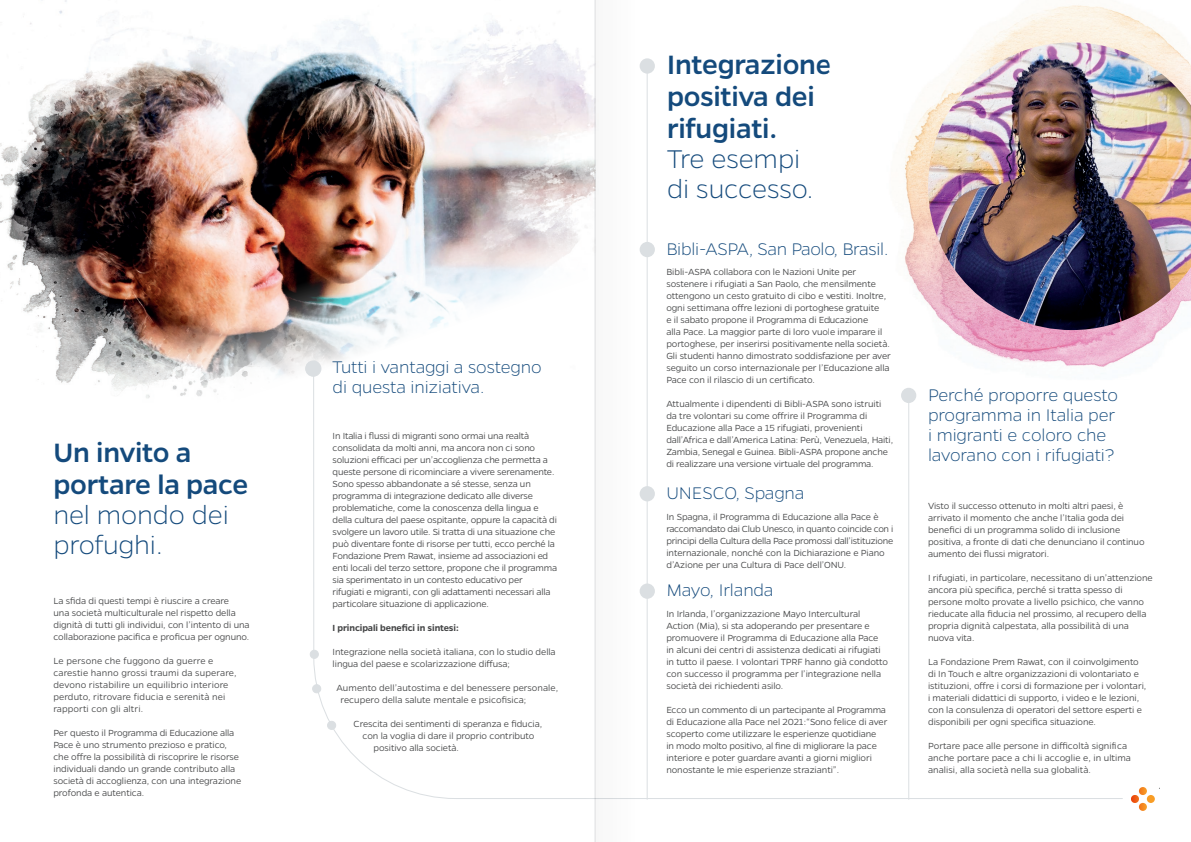
<style>
.page{position:relative;width:1191px;height:842px;background:#fff}
.page>*{position:absolute;margin:0;border:0;box-sizing:border-box;transform-origin:0 0}
.Paragrafo_base{font:500 30px/32px "Gentona";letter-spacing:-.01em;color:#144a7c}
.Paragrafo_base-2{font:200 29px/30px "Gentona";letter-spacing:-.005em;color:#144a7c}
.sottotitoli{font:200 19px/20px "Gentona";letter-spacing:-.01em;color:#144a7c}
.spazio_sotto{font:200 19px "Gentona";letter-spacing:-.015em;color:#144a7c}
.Paragrafo_base-3{font:300 10px/12px "Gentona";letter-spacing:-.01em;color:#454647}
.spazio_sotto-2{font:300 10px/12px "Gentona";letter-spacing:-.01em;color:#454647}
.Paragrafo_base-4{font:300 10px/12px "Gentona";letter-spacing:.01em;color:#454647}
.Paragrafo_base-5{font:600 10px "Gentona";letter-spacing:-.01em;color:#454647}
</style>
<div class="page">
<img style="left:0;top:0;width:578px;height:380px">
<img style="left:58px;top:177px;width:520px;height:221px">
<img style="left:904px;top:5px;width:263px;height:362px">
<img style="left:928px;top:42px;width:263px;height:288px">
<svg style="left:313px;top:367px;width:801px;height:433px"></svg>
<div style="left:306px;top:361px;width:15px;height:15px;background:#dbdfe2;border-radius:50%"></div>
<div style="left:305px;top:360px;width:16px;height:17px;border:1px solid #dbdfe2;border-radius:50%"></div>
<div style="left:310px;top:650px;width:8px;height:8px;background:#dbdfe2;border-radius:50%"></div>
<div style="left:310px;top:650px;width:9px;height:9px;border:1px solid #dbdfe2;border-radius:50%"></div>
<div style="left:313px;top:685px;width:8px;height:8px;background:#dbdfe2;border-radius:50%"></div>
<div style="left:312px;top:684px;width:9px;height:9px;border:1px solid #dbdfe2;border-radius:50%"></div>
<div style="left:327px;top:721px;width:9px;height:8px;background:#dbdfe2;border-radius:50%"></div>
<div style="left:327px;top:721px;width:9px;height:9px;border:1px solid #dbdfe2;border-radius:50%"></div>
<div style="left:901px;top:388px;width:15px;height:15px;background:#dbdfe2;border-radius:50%"></div>
<div style="left:639px;top:58px;width:16px;height:16px;background:#dbdfe2;border-radius:50%"></div>
<div style="left:639px;top:242px;width:16px;height:15px;background:#dbdfe2;border-radius:50%"></div>
<div style="left:639px;top:486px;width:16px;height:15px;background:#dbdfe2;border-radius:50%"></div>
<div style="left:639px;top:583px;width:16px;height:16px;background:#dbdfe2;border-radius:50%"></div>
<hr style="left:908px;top:397px;width:1px;height:403px;background:#dbdfe2">
<hr style="left:646px;top:68px;width:1px;height:732px;background:#dbdfe2">
<svg style="left:1131px;top:787px;width:23px;height:24px"></svg>
<div style="left:578px;top:0;width:17px;height:842px;background:#fff"></div>
<div style="left:595px;top:0;width:42px;height:842px;background:#f9f9f9"></div>
<p class="Paragrafo_base" style="left:53px;top:436px;width:196px">Un invito a portare la pace</p>
<p class="Paragrafo_base-2" style="left:53px;top:499px;width:177px">nel mondo dei profughi.</p>
<p class="Paragrafo_base-3" style="left:53px;top:595px;width:198px">La sfida di questi tempi è riuscire a creare<br>una società multiculturale nel rispetto della dignità di tutti gli individui, con l’intento di una collaborazione pacifica e proficua per ognuno.</p>
<p class="Paragrafo_base-4" style="left:53px;top:655px;width:185px">Le persone che fuggono da guerre e carestie hanno grossi traumi da superare, devono ristabilire un equilibrio interiore perduto, ritrovare fiducia e serenità nei rapporti con gli altri.</p>
<p class="Paragrafo_base-3" style="left:53px;top:727px;width:189px">Per questo il Programma di Educazione alla Pace è uno strumento prezioso e pratico, che offre la possibilità di riscoprire le risorse individuali dando un grande contributo alla società di accoglienza, con una integrazione profonda e autentica.</p>
<p class="sottotitoli" style="left:333px;top:356px;width:210px">Tutti i vantaggi a sostegno di questa iniziativa.</p>
<p class="Paragrafo_base-3" style="left:333px;top:430px;width:223px">In Italia i flussi di migranti sono ormai una realtà consolidata da molti anni, ma ancora non ci sono soluzioni efficaci per un’accoglienza che permetta a queste persone di ricominciare a vivere serenamente.</p>
<p class="Paragrafo_base-3" style="left:333px;top:478px;width:226px">Sono spesso abbandonate a sé stesse, senza un programma di integrazione dedicato alle diverse problematiche, come la conoscenza della lingua e della cultura del paese ospitante, oppure la capacità di svolgere un lavoro utile. Si tratta di una situazione che può diventare fonte di risorse per tutti, ecco perché la Fondazione Prem Rawat, insieme ad associazioni ed enti locali del terzo settore, propone che il programma sia sperimentato in un contesto educativo per<br>rifugiati e migranti, con gli adattamenti necessari alla particolare situazione di applicazione.</p>
<p class="Paragrafo_base-5" style="left:333px;top:622px;width:128px">I principali benefici in sintesi:</p>
<p class="Paragrafo_base-3" style="left:333px;top:646px;width:224px">Integrazione nella società italiana, con lo studio della lingua del paese e scolarizzazione diffusa;</p>
<p class="Paragrafo_base-3" style="left:341px;top:682px;width:219px;text-indent:-4px">Aumento dell’autostima e del benessere personale, recupero della salute mentale e psicofisica;</p>
<p class="Paragrafo_base-3" style="left:354px;top:718px;width:190px">Crescita dei sentimenti di speranza e fiducia,</p>
<p class="Paragrafo_base-3" style="left:363px;top:730px;width:173px">con la voglia di dare il proprio contributo</p>
<p class="Paragrafo_base-3" style="left:374px;top:742px;width:87px">positivo alla società.</p>
<p class="Paragrafo_base" style="left:667px;top:48px;width:166px">Integrazione positiva dei rifugiati.</p>
<p class="Paragrafo_base-2" style="left:667px;top:143px;width:135px">Tre esempi</p>
<p class="Paragrafo_base-2" style="left:667px;top:173px;width:148px">di successo.</p>
<p class="spazio_sotto" style="left:666px;top:238px;width:223px">Bibli-ASPA, San Paolo, Brasil.</p>
<p class="Paragrafo_base-3" style="left:666px;top:266px;width:226px">Bibli-ASPA collabora con le Nazioni Unite per sostenere i rifugiati a San Paolo, che mensilmente ottengono un cesto gratuito di cibo e vestiti. Inoltre, ogni settimana offre lezioni di portoghese gratuite<br>e il sabato propone il Programma di Educazione<br>alla Pace. La maggior parte di loro vuole imparare il portoghese, per inserirsi positivamente nella società.<br>Gli studenti hanno dimostrato soddisfazione per aver seguito un corso internazionale per l’Educazione alla Pace con il rilascio di un certificato.</p>
<p class="Paragrafo_base-3" style="left:666px;top:398px;width:228px">Attualmente i dipendenti di Bibli-ASPA sono istruiti da tre volontari su come offrire il Programma di Educazione alla Pace a 15 rifugiati, provenienti dall’Africa e dall’America Latina: Perù, Venezuela, Haiti, Zambia, Senegal e Guinea. Bibli-ASPA propone anche di realizzare una versione virtuale del programma.</p>
<p class="spazio_sotto" style="left:666px;top:482px;width:139px">UNESCO, Spagna</p>
<p class="spazio_sotto-2" style="left:666px;top:510px;width:228px">In Spagna, il Programma di Educazione alla Pace è raccomandato dai Club Unesco, in quanto coincide con i principi della Cultura della Pace promossi dall’istituzione internazionale, nonché con la Dichiarazione e Piano d’Azione per una Cultura di Pace dell’ONU.</p>
<p class="spazio_sotto" style="left:666px;top:579px;width:109px">Mayo, Irlanda</p>
<p class="spazio_sotto-2" style="left:666px;top:607px;width:223px">In Irlanda, l’organizzazione Mayo Intercultural Action (Mia), si sta adoperando per presentare e promuovere il Programma di Educazione alla Pace in alcuni dei centri di assistenza dedicati ai rifugiati in tutto il paese. I volontari TPRF hanno già condotto con successo il programma per l’integrazione nella società dei richiedenti asilo.</p>
<p class="spazio_sotto-2" style="left:666px;top:703px;width:222px">Ecco un commento di un partecipante al Programma di Educazione alla Pace nel 2021:“Sono felice di aver scoperto come utilizzare le esperienze quotidiane<br>in modo molto positivo, al fine di migliorare la pace interiore e poter guardare avanti a giorni migliori nonostante le mie esperienze strazianti”.</p>
<p class="sottotitoli" style="left:928px;top:384px;width:191px">Perché proporre questo programma in Italia per i migranti e coloro che lavorano con i rifugiati?</p>
<p class="Paragrafo_base-3" style="left:928px;top:500px;width:218px">Visto il successo ottenuto in molti altri paesi, è arrivato il momento che anche l’Italia goda dei benefici di un programma solido di inclusione positiva, a fronte di dati che denunciano il continuo aumento dei flussi migratori.</p>
<p class="Paragrafo_base-3" style="left:928px;top:572px;width:226px">I rifugiati, in particolare, necessitano di un’attenzione ancora più specifica, perché si tratta spesso di persone molto provate a livello psichico, che vanno rieducate alla fiducia nel prossimo, al recupero della propria dignità calpestata, alla possibilità di una nuova vita.</p>
<p class="Paragrafo_base-3" style="left:928px;top:656px;width:220px">La Fondazione Prem Rawat, con il coinvolgimento di In Touch e altre organizzazioni di volontariato e istituzioni, offre i corsi di formazione per i volontari, i materiali didattici di supporto, i video e le lezioni, con la consulenza di operatori del settore esperti e disponibili per ogni specifica situazione.</p>
<p class="Paragrafo_base-3" style="left:928px;top:740px;width:204px">Portare pace alle persone in difficoltà significa anche portare pace a chi li accoglie e, in ultima analisi, alla società nella sua globalità.</p>
</div>
